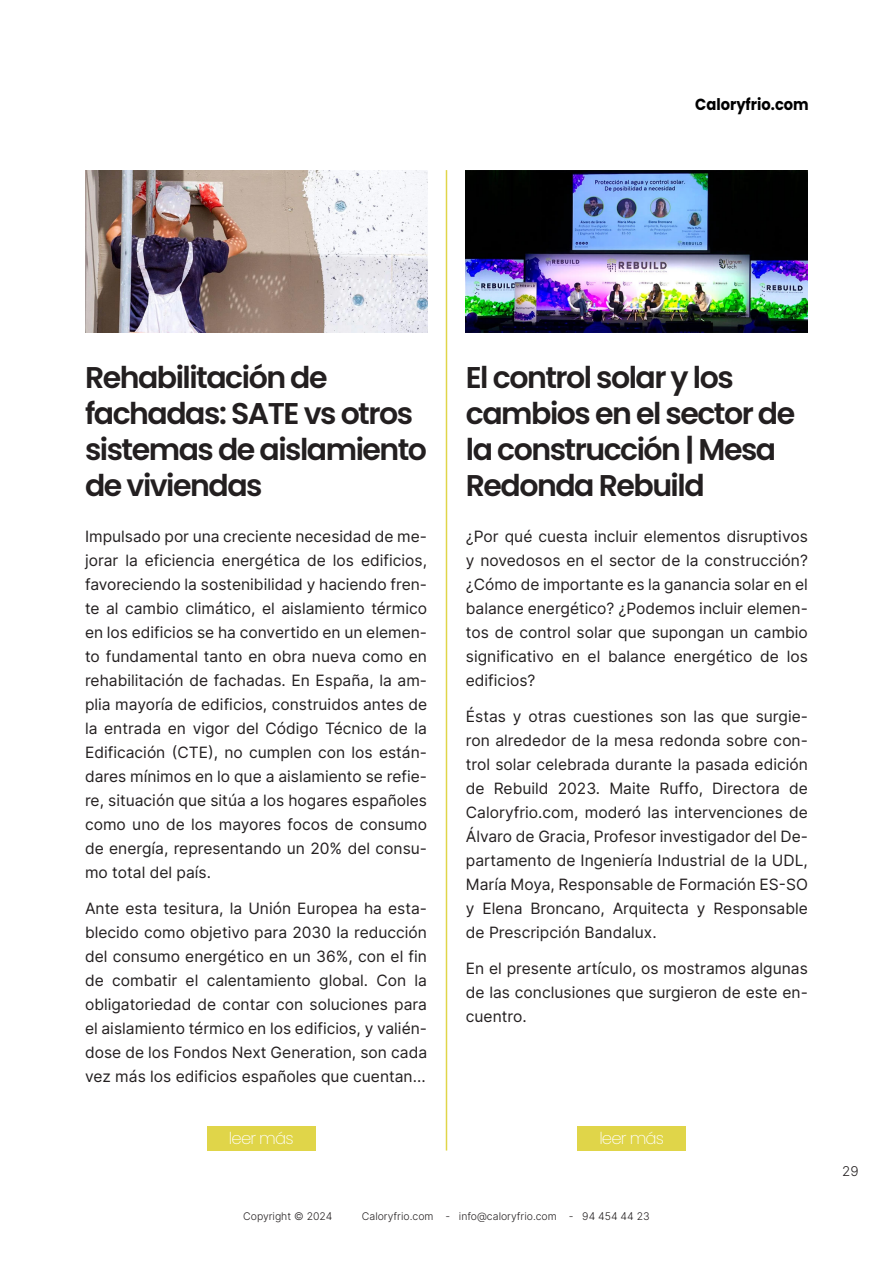
<style>
.page{position:relative;width:893px;height:1263px;background:#fff}
.page>*{position:absolute;margin:0;border:0;box-sizing:border-box;transform-origin:0 0}
.t1{font:600 30px/36px "Poppins";letter-spacing:-.05em;color:#231f20}
.t2{font:200 16.5px "Poppins";letter-spacing:-.05em;color:#fff}
.t3{font:700 16.05px "Poppins";color:#000001;scale:.91 1}
.t4{font:15.6px/24px "Inter";color:#231f20;text-align:justify}
.t5{font:13.5px "Inter";color:#231f20}
.t6{font:10.5px "Inter";color:#231f20}
</style>
<div class="page">
<div style="left:207px;top:1126px;width:109px;height:24px;background:#e0d549"></div>
<div style="left:577px;top:1126px;width:109px;height:24px;background:#e0d549"></div>
<hr style="left:446px;top:170px;width:1px;height:980px;background:#e0d549">
<img style="left:85px;top:170px;width:342px;height:163px">
<img style="left:466px;top:170px;width:342px;height:163px">
<p class="t3" style="left:695px;top:95px;width:126px">Caloryfrio.com</p>
<p class="t1" style="left:85px;top:360px;width:344px">Rehabilitación de fachadas: SATE vs otros sistemas de aislamiento de viviendas</p>
<p class="t1" style="left:466px;top:360px;width:331px">El control solar y los cambios en el sector de la construcción | Mesa<br>Redonda Rebuild</p>
<p class="t4" style="left:85px;top:524px;width:344px">Impulsado por una creciente necesidad de me&shy;jorar la eficiencia energética de los edificios, favoreciendo la sostenibilidad y haciendo fren&shy;te al cambio climático, el aislamiento térmico en los edificios se ha convertido en un elemen&shy;to fundamental tanto en obra nueva como en rehabilitación de fachadas. En España, la am&shy;plia mayoría de edificios, construidos antes de la entrada en vigor del Código Técnico de la Edificación (CTE), no cumplen con los están&shy;dares mínimos en lo que a aislamiento se refie&shy;re, situación que sitúa a los hogares españoles como uno de los mayores focos de consumo de energía, representando un 20% del consu&shy;mo total del país.</p>
<p class="t4" style="left:85px;top:896px;width:344px">Ante esta tesitura, la Unión Europea ha esta&shy;blecido como objetivo para 2030 la reducción del consumo energético en un 36%, con el fin de combatir el calentamiento global. Con la obligatoriedad de contar con soluciones para el aislamiento térmico en los edificios, y valién&shy;dose de los Fondos Next Generation, son cada vez más los edificios españoles que cuentan...</p>
<p class="t4" style="left:466px;top:524px;width:344px">¿Por qué cuesta incluir elementos disruptivos y novedosos en el sector de la construcción? ¿Cómo de importante es la ganancia solar en el balance energético? ¿Podemos incluir elemen&shy;tos de control solar que supongan un cambio significativo en el balance energético de los edificios?</p>
<p class="t4" style="left:466px;top:704px;width:344px">Éstas y otras cuestiones son las que surgie&shy;ron alrededor de la mesa redonda sobre con&shy;trol solar celebrada durante la pasada edición de Rebuild 2023. Maite Ruffo, Directora de Caloryfrio.com, moderó las intervenciones de Álvaro de Gracia, Profesor investigador del De&shy;partamento de Ingeniería Industrial de la UDL, María Moya, Responsable de Formación ES-SO y Elena Broncano, Arquitecta y Responsable de Prescripción Bandalux.</p>
<p class="t4" style="left:466px;top:956px;width:344px">En el presente artículo, os mostramos algunas de las conclusiones que surgieron de este en&shy;cuentro.</p>
<p class="t2" style="left:229px;top:1129px;width:66px">leer más</p>
<p class="t2" style="left:599px;top:1129px;width:66px">leer más</p>
<p class="t6" style="left:243px;top:1209px;width:91px">Copyright © 2024</p>
<p class="t6" style="left:362px;top:1209px;width:289px">Caloryfrio.com - info@caloryfrio.com - 94 454 44 23</p>
<p class="t5" style="left:842px;top:1161px;width:18px">29</p>
</div>
